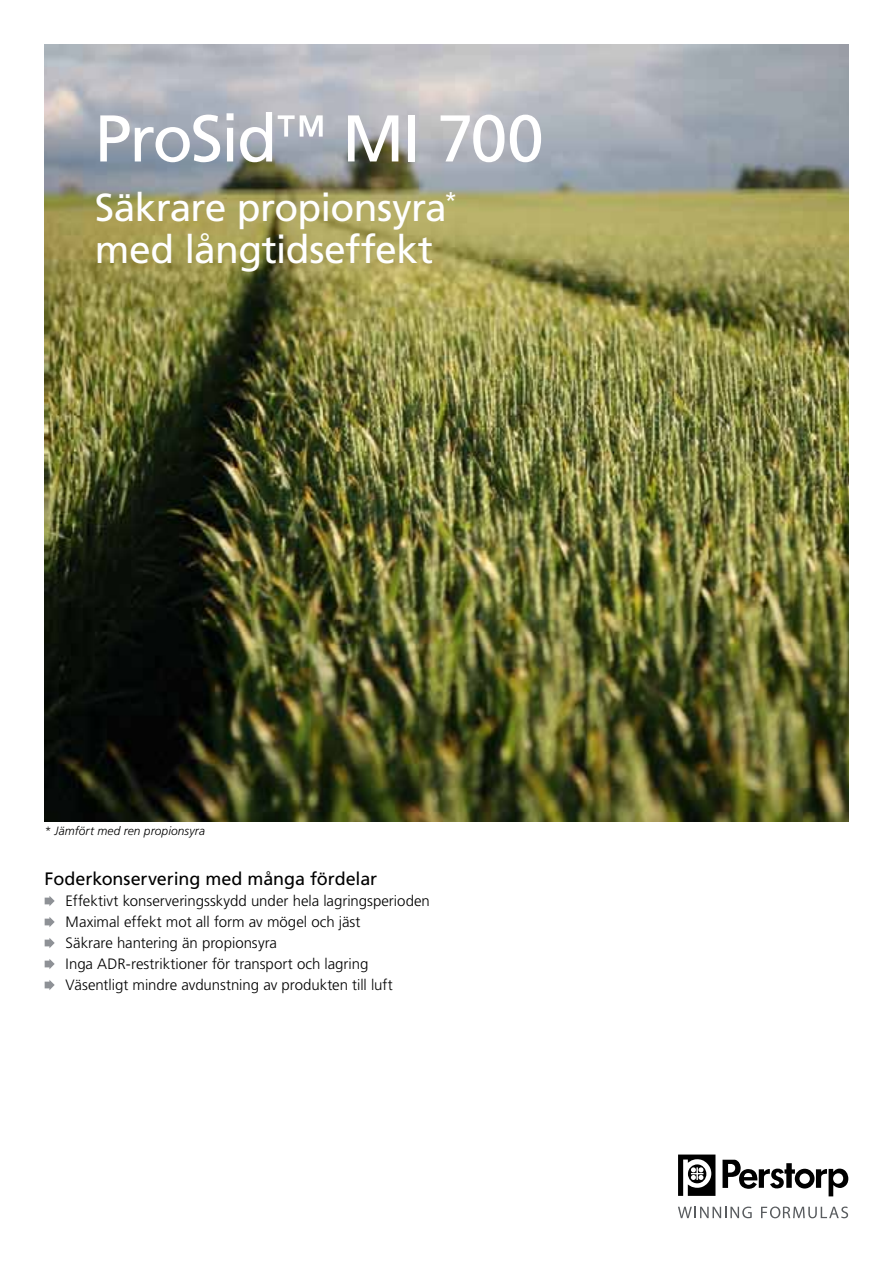
<style>
.page{position:relative;width:893px;height:1263px;background:#fff}
.page>*{position:absolute;margin:0;border:0;box-sizing:border-box;transform-origin:0 0}
.t1{font:66px "Frutiger LT Std";letter-spacing:-.035em;color:#fff}
.t2{font:39px/42px "Frutiger LT Std";letter-spacing:-.015em;color:#fff}
.t3{font:18px "Frutiger LT Std";letter-spacing:-.005em;color:#000}
.t4{font:300 15px/21px "Frutiger LT Std";color:#000}
.t5{font:italic 300 12px "Frutiger LT Std";letter-spacing:.01em;color:#000}
</style>
<div class="page">
<svg style="left:678px;top:1154px;width:37px;height:42px"></svg>
<svg style="left:722px;top:1160px;width:126px;height:36px"></svg>
<svg style="left:678px;top:1206px;width:74px;height:12px"></svg>
<svg style="left:761px;top:1206px;width:87px;height:12px"></svg>
<img style="left:45px;top:45px;width:803px;height:777px">
<svg style="left:45px;top:896px;width:10px;height:10px"></svg>
<svg style="left:45px;top:917px;width:10px;height:10px"></svg>
<svg style="left:45px;top:938px;width:10px;height:10px"></svg>
<svg style="left:45px;top:959px;width:10px;height:10px"></svg>
<svg style="left:45px;top:980px;width:10px;height:10px"></svg>
<h1 class="t1" style="left:95px;top:100px;width:450px">ProSid<sup>™</sup> MI 700</h1>
<h2 class="t2" style="left:95px;top:186px;width:364px">Säkrare propionsyra<sup>* </sup>med långtidseffekt</h2>
<p class="t5" style="left:45px;top:824px;width:162px">* Jämfört med ren propionsyra</p>
<p class="t3" style="left:45px;top:868px;width:334px">Foderkonservering med många fördelar</p>
<p class="t4" style="left:66px;top:891px;width:366px">Effektivt konserveringsskydd under hela lagringsperioden Maximal effekt mot all form av mögel och jäst<br>Säkrare hantering än propionsyra<br>Inga ADR-restriktioner för transport och lagring Väsentligt mindre avdunstning av produkten till luft</p>
</div>
